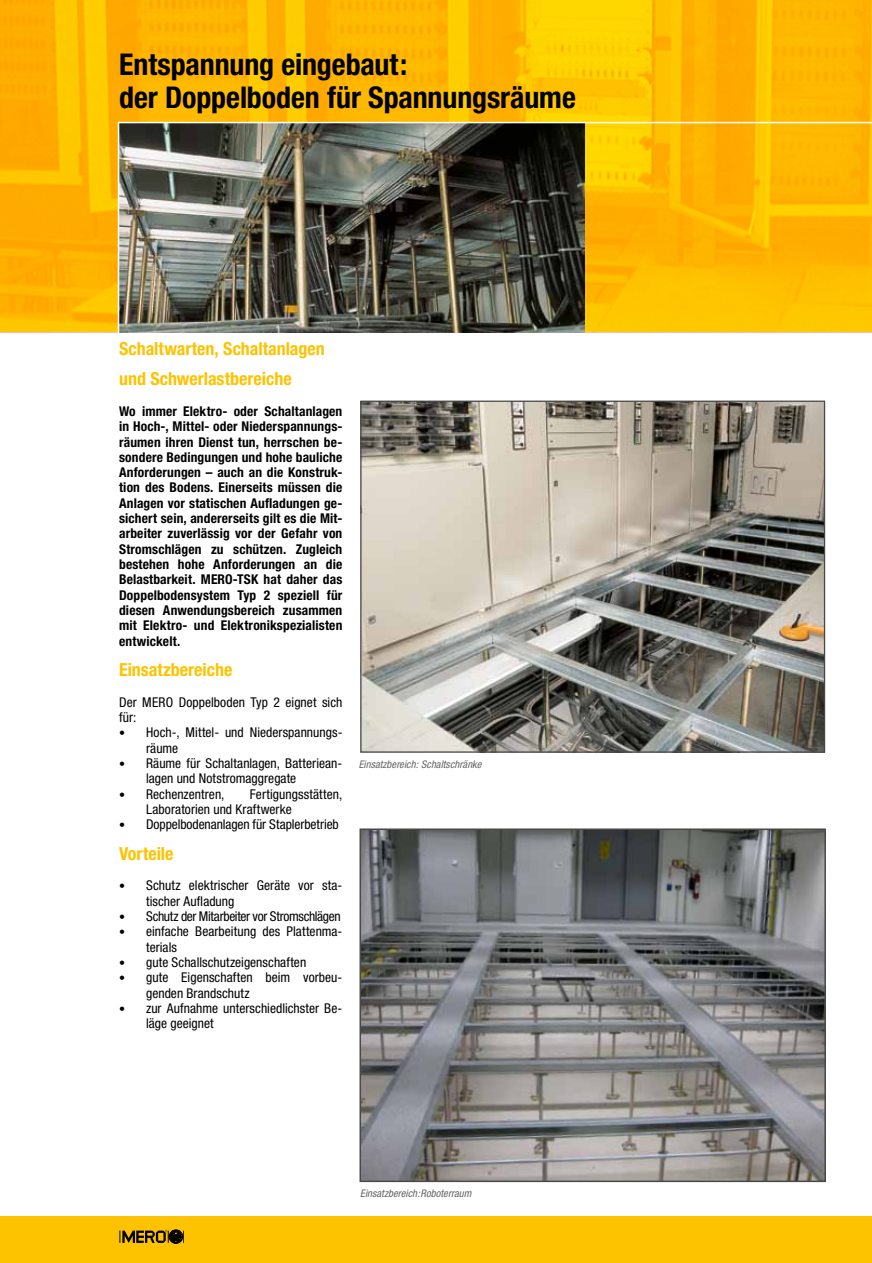
<style>
.page{position:relative;width:872px;height:1263px;background:#fff}
.page>*{position:absolute;margin:0;border:0;box-sizing:border-box;transform-origin:0 0}
.t1{font:700 condensed 30px/33px "Helvetica Neue";letter-spacing:-.005em;color:#000}
.t2{font:700 condensed 18px/30.6px "Helvetica Neue";color:#fdc300}
.t3{font:700 condensed 13.5px/15.3px "Helvetica Neue";letter-spacing:.01em;color:#000;text-align:justify}
.t4{font:condensed 13.5px/15.3px "Helvetica Neue";color:#000}
.t5{font:condensed 13.5px "Helvetica Neue";letter-spacing:-.025em;color:#000}
.t6{font:italic condensed 10.5px "Helvetica Neue";letter-spacing:.01em;color:#636362}
.s1{font-size:12px}
</style>
<div class="page">
<div style="left:0;top:1216px;width:872px;height:47px;background:#fdc300"></div>
<img style="left:0;top:0;width:872px;height:333px">
<svg style="left:120px;top:1229px;width:64px;height:14px"></svg>
<img style="left:362px;top:403px;width:461px;height:348px">
<img style="left:119px;top:123px;width:465px;height:209px">
<img style="left:362px;top:831px;width:461px;height:348px">
<div style="left:359px;top:828px;width:467px;height:354px;border:2px solid #494948"></div>
<hr style="left:118px;top:122px;width:754px;height:1px;background:#fff">
<hr style="left:118px;top:123px;width:1px;height:228px;background:#fff">
<h1 class="t1" style="left:119px;top:48px;width:458px">Entspannung eingebaut:<br>der Doppelboden für Spannungsräume</h1>
<h2 class="t2" style="left:119px;top:333px;width:207px">Schaltwarten, Schaltanlagen und Schwerlastbereiche</h2>
<p class="t3" style="left:119px;top:403px;width:225px">Wo immer Elektro- oder Schaltanlagen in Hoch-, Mittel- oder Niederspannungs&shy;räumen ihren Dienst tun, herrschen be&shy;sondere Bedingungen und hohe bauliche Anforderungen – auch an die Konstruk&shy;tion des Bodens. Einerseits müssen die Anlagen vor statischen Aufladungen ge&shy;sichert sein, andererseits gilt es die Mit&shy;arbeiter zuverlässig vor der Gefahr von Stromschlägen zu schützen. Zugleich bestehen hohe Anforderungen an die Belastbarkeit. MERO-TSK hat daher das Doppelbodensystem Typ 2 speziell für diesen Anwendungsbereich zusammen mit Elektro- und Elektronikspezialisten entwickelt.</p>
<h2 class="t2" style="left:119px;top:654px;width:115px">Einsatzbereiche</h2>
<p class="t4" style="left:119px;top:694px;width:225px">Der MERO Doppelboden Typ 2 eignet sich für:</p>
<p class="t4" style="left:146px;top:725px;width:198px;text-indent:-27px"><span class="s1">•</span> Hoch-, Mittel- und Niederspannungs&shy;räume</p>
<p class="t4" style="left:146px;top:755px;width:198px;text-indent:-27px"><span class="s1">•</span> Räume für Schaltanlagen, Batteriean&shy;lagen und Notstromaggregate</p>
<p class="t4" style="left:119px;top:786px;width:107px"><span class="s1">•</span> Rechenzentren,</p>
<p class="t4" style="left:146px;top:786px;width:198px;text-indent:104px">Fertigungsstätten,<br>Laboratorien und Kraftwerke</p>
<p class="t4" style="left:119px;top:817px;width:221px"><span class="s1">•</span> Doppelbodenanlagen für Staplerbetrieb</p>
<h2 class="t2" style="left:119px;top:838px;width:56px">Vorteile</h2>
<p class="t4" style="left:146px;top:878px;width:198px;text-indent:-27px"><span class="s1">•</span> Schutz elektrischer Geräte vor sta&shy;tischer Aufladung</p>
<p class="t5" style="left:119px;top:908px;width:223px"><span class="s1">•</span> Schutz der Mitarbeiter vor Stromschlägen</p>
<p class="t4" style="left:146px;top:924px;width:198px;text-indent:-27px"><span class="s1">•</span> einfache Bearbeitung des Plattenma&shy;terials</p>
<p class="t4" style="left:119px;top:954px;width:189px"><span class="s1">•</span> gute Schallschutzeigenschaften</p>
<p class="t4" style="left:146px;top:970px;width:198px;text-indent:-27px"><span class="s1">•</span> gute Eigenschaften beim vorbeu&shy;genden Brandschutz</p>
<p class="t4" style="left:146px;top:1000px;width:198px;text-indent:-27px"><span class="s1">•</span> zur Aufnahme unterschiedlichster Be&shy;läge geeignet</p>
<p class="t6" style="left:359px;top:758px;width:124px">Einsatzbereich: Schaltschränke</p>
<p class="t6" style="left:360px;top:1187px;width:113px">Einsatzbereich:Roboterraum</p>
</div>
